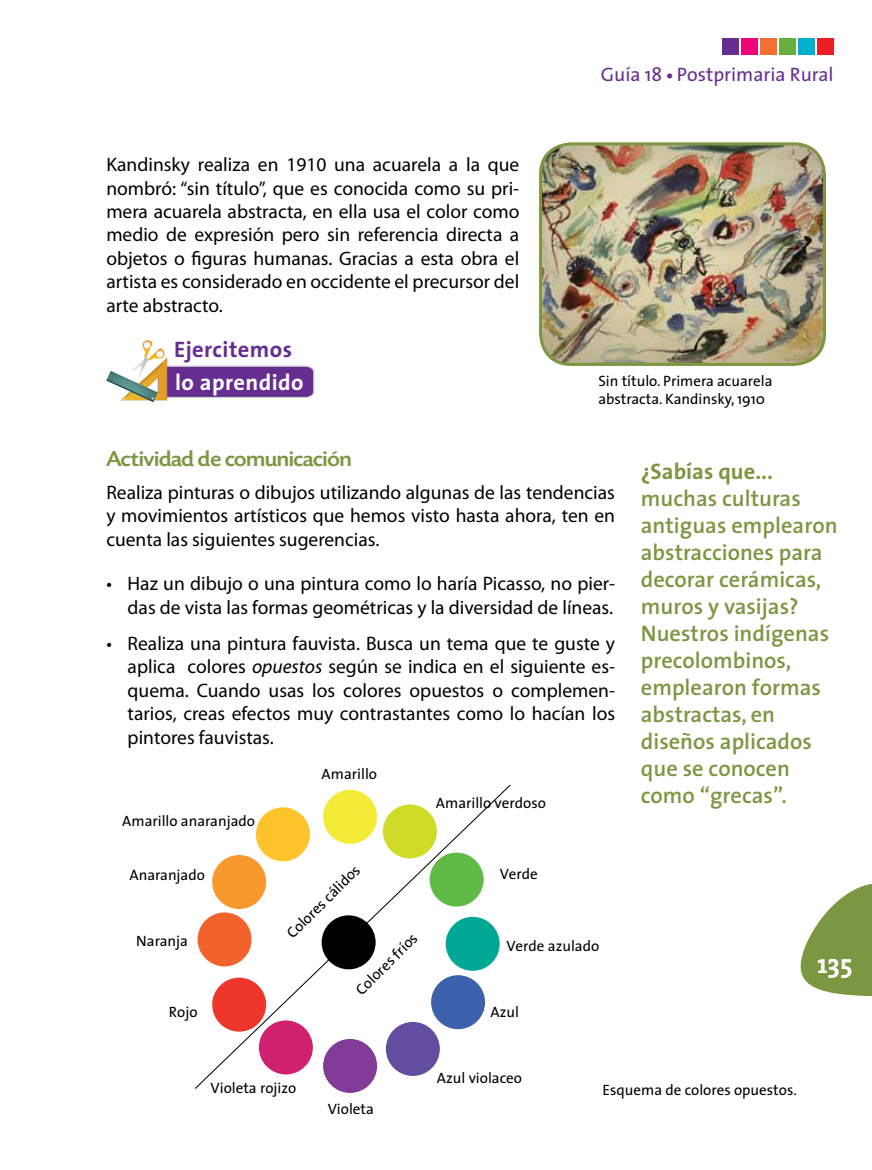
<style>
.page{position:relative;width:872px;height:1170px;background:#fff}
.page>*{position:absolute;margin:0;border:0;box-sizing:border-box;transform-origin:0 0}
.t1{font:700 27px "The Serif";color:#fff}
.t2{font:600 22.5px/27px "The Sans";color:#7c9641}
.t3{font:500 22.5px "Today SHOP";color:#7c9641;scale:1.06 1}
.t4{font:700 22.5px "The Sans";color:#7c9641}
.t5{font:700 22.5px "The Sans";letter-spacing:.02em;color:#662d91}
.t6{font:700 22.5px "The Sans";letter-spacing:.02em;color:#fff}
.t7{font:19.5px/23.4px "Myriad Pro";color:#000;text-align:justify}
.t8{font:19.5px "The Sans";color:#662d91}
.t9{font:15px/18px "The Sans";color:#000}
.s1{font-family:"Myriad Pro";font-weight:700}
.s2{font-style:italic}
</style>
<div class="page">
<img style="left:540px;top:146px;width:284px;height:218px">
<div style="left:539px;top:142px;width:287px;height:224px;border:3px solid #7c9641;border-radius:30px"></div>
<svg style="left:106px;top:340px;width:209px;height:62px"></svg>
<svg style="left:195px;top:784px;width:316px;height:305px"></svg>
<div style="left:322px;top:915px;width:53px;height:54px;background:#000;border-radius:50%"></div>
<svg style="left:800px;top:884px;width:72px;height:113px"></svg>
<div style="left:779px;top:39px;width:16px;height:16px;background:#67ae3e"></div>
<div style="left:760px;top:39px;width:16px;height:16px;background:#f37032"></div>
<div style="left:817px;top:39px;width:16px;height:16px;background:#ed1d24"></div>
<div style="left:798px;top:39px;width:16px;height:16px;background:#00b1cd"></div>
<div style="left:741px;top:39px;width:16px;height:16px;background:#ed0677"></div>
<div style="left:722px;top:39px;width:16px;height:16px;background:#662d91"></div>
<p class="t7" style="left:106px;top:152px;width:414px">Kandinsky realiza en 1910 una acuarela a la que nombró: “sin título”, que es conocida como su pri&shy;mera acuarela abstracta, en ella usa el color como medio de expresión pero sin referencia directa a objetos o figuras humanas. Gracias a esta obra el artista es considerado en occidente el precursor del arte abstracto.</p>
<p class="t5" style="left:174px;top:330px;width:119px">Ejercitemos</p>
<p class="t6" style="left:175px;top:363px;width:130px">lo aprendido</p>
<p class="t8" style="left:601px;top:58px;width:234px">Guía 18 <span class="s1">•</span> Postprimaria Rural</p>
<p class="t9" style="left:598px;top:371px;width:176px">Sin título. Primera acuarela abstracta. Kandinsky, 1910</p>
<p class="t3" style="left:106px;top:447px;width:233px">Actividad de comunicación</p>
<p class="t7" style="left:106px;top:480px;width:510px">Realiza pinturas o dibujos utilizando algunas de las tendencias y movimientos artísticos que hemos visto hasta ahora, ten en cuenta las siguientes sugerencias.</p>
<p class="t7" style="left:106px;top:572px;width:510px;text-align:right">• Haz un dibujo o una pintura como lo haría Picasso, no pier&shy;das de vista las formas geométricas y la diversidad de líneas.</p>
<p class="t7" style="left:128px;top:631px;width:489px;text-indent:-21px">• Realiza una pintura fauvista. Busca un tema que te guste y aplica colores <span class="s2">opuestos</span> según se indica en el siguiente es&shy;quema. Cuando usas los colores opuestos o complemen&shy;tarios, creas efectos muy contrastantes como lo hacían los pintores fauvistas.</p>
<p class="t9" style="left:322px;top:764px;width:57px">Amarillo</p>
<p class="t9" style="left:436px;top:793px;width:112px">Amarillo verdoso</p>
<p class="t9" style="left:122px;top:811px;width:134px">Amarillo anaranjado</p>
<p class="t9" style="left:129px;top:865px;width:77px">Anaranjado</p>
<p class="t9" style="left:136px;top:930px;width:53px">Naranja</p>
<p class="t9" style="left:283px;top:929px;width:98px;rotate:-45deg">Colores cálidos</p>
<p class="t9" style="left:351px;top:985px;width:82px;rotate:-45deg">Colores fríos</p>
<p class="t9" style="left:499px;top:864px;width:40px">Verde</p>
<p class="t9" style="left:506px;top:936px;width:94px">Verde azulado</p>
<p class="t9" style="left:169px;top:1002px;width:30px">Rojo</p>
<p class="t9" style="left:490px;top:1002px;width:30px">Azul</p>
<p class="t4" style="left:641px;top:452px;width:133px">¿Sabías que...</p>
<p class="t2" style="left:641px;top:484px;width:198px">muchas culturas antiguas emplearon abstracciones para decorar cerámicas, muros y vasijas?<br>Nuestros indígenas precolombinos, emplearon formas abstractas, en diseños aplicados que se conocen como “grecas”.</p>
<h1 class="t1" style="left:817px;top:941px;width:37px">135</h1>
<p class="t9" style="left:210px;top:1077px;width:87px">Violeta rojizo</p>
<p class="t9" style="left:328px;top:1099px;width:48px">Violeta</p>
<p class="t9" style="left:437px;top:1067px;width:87px">Azul violaceo</p>
<p class="t9" style="left:602px;top:1080px;width:196px">Esquema de colores opuestos.</p>
</div>
